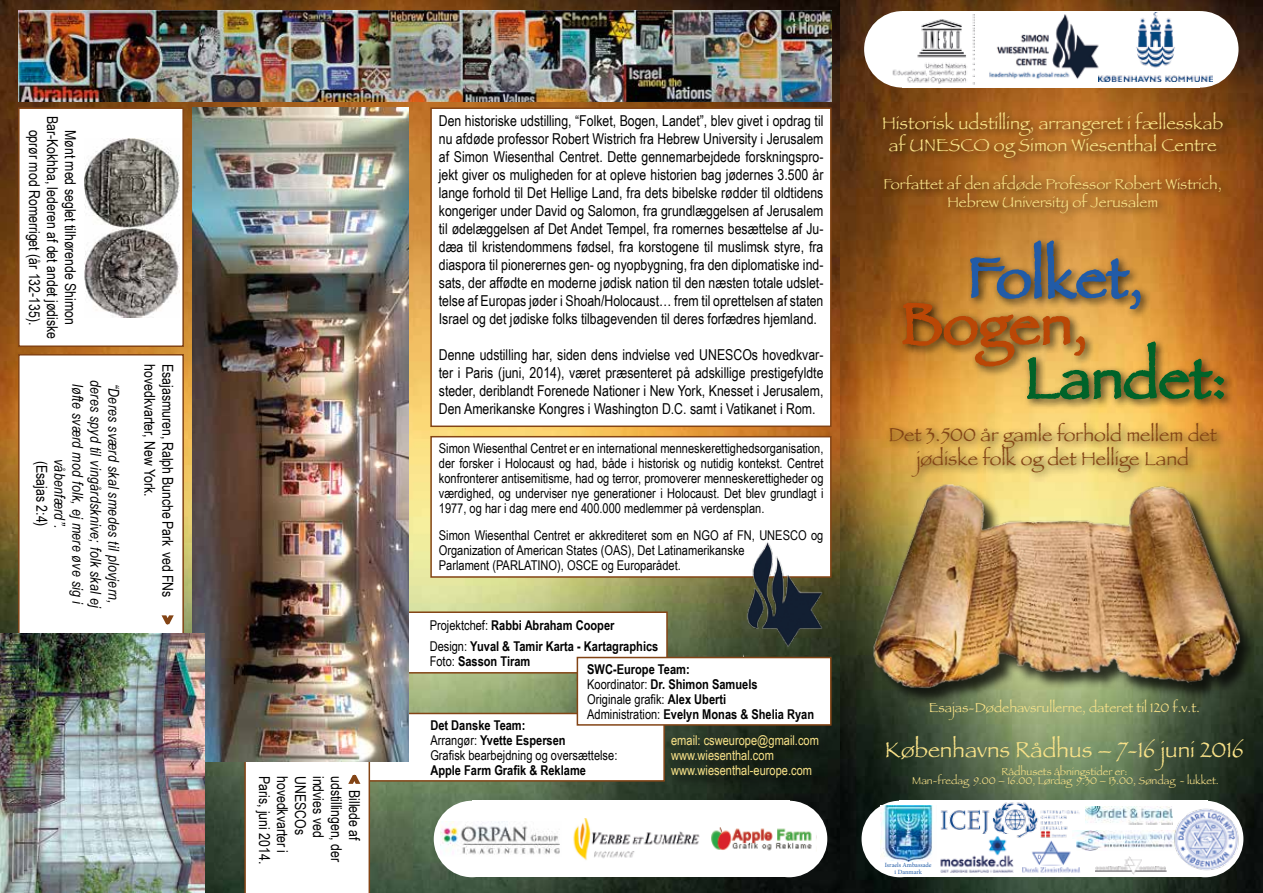
<style>
.page{position:relative;width:1263px;height:893px;background:#fff}
.page>*{position:absolute;margin:0;border:0;box-sizing:border-box;transform-origin:0 0}
.t1{font:58.5px "Papyrus";color:#215ba7}
.t2{font:58.5px "Papyrus";color:#006329}
.t3{font:58.5px "Papyrus";color:#ba4706}
.t4{font:22.5px "Papyrus";color:#f9e288}
.t5{font:19.5px/24px "Papyrus";color:#834415;text-align:center}
.t6{font:18px/21.6px "Papyrus";color:#f9e288;text-align:center}
.t7{font:15px/18px "Arial Narrow";color:#000;text-align:justify}
.t8{font:italic 15px/18px "Arial Narrow";letter-spacing:.02em;color:#000}
.t9{font:15px/18px "Papyrus";color:#f9e288;text-align:center}
.t10{font:13.5px/15px "Arial Narrow";color:#000}
.t11{font:700 13.5px/15px "Arial Narrow";color:#000}
.t12{font:13.5px/15px "Arial Narrow";color:#f9e288}
.t13{font:13.5px "Papyrus";color:#f9e288}
.t14{font:10.5px/9px "Papyrus";color:#f9e288;text-align:center}
.t15{font:6.3px/6.3px "Minion Pro";letter-spacing:-.005em;color:#215ba7;text-align:center}
.s1{color:#834415}
.s2{font-weight:400}
.s3{font-weight:700}
</style>
<div class="page">
<img style="left:0;top:0;width:1263px;height:893px">
<div style="left:18px;top:354px;width:166px;height:320px;background:#fff;border:2px solid #834415"></div>
<div style="left:18px;top:107px;width:166px;height:240px;background:#fff;border:2px solid #834415"></div>
<div style="left:472px;top:801px;width:317px;height:76px;background:#fff"></div>
<div style="left:434px;top:801px;width:76px;height:76px;background:#fff;border-radius:50%"></div>
<div style="left:751px;top:801px;width:76px;height:76px;background:#fff;border-radius:50%"></div>
<div style="left:430px;top:436px;width:401px;height:142px;background:#fff;border:2px solid #834415"></div>
<div style="left:430px;top:107px;width:401px;height:320px;background:#fff;border:2px solid #834415"></div>
<div style="left:874px;top:486px;width:383px;height:219px;background:#000;opacity:.75"></div>
<img style="left:860px;top:478px;width:390px;height:225px">
<img style="left:18px;top:11px;width:813px;height:91px">
<img style="left:84px;top:139px;width:95px;height:179px">
<svg style="left:161px;top:615px;width:13px;height:10px"></svg>
<div style="left:879px;top:108px;width:356px;height:379px;background:#000;opacity:.75"></div>
<img style="left:901px;top:161px;width:324px;height:373px">
<div style="left:392px;top:611px;width:276px;height:63px;background:#fff;border:2px solid #834415"></div>
<div style="left:670px;top:733px;width:162px;height:58px;background:#000;opacity:.75"></div>
<img style="left:441px;top:822px;width:119px;height:33px">
<img style="left:573px;top:818px;width:127px;height:42px">
<div style="left:331px;top:713px;width:334px;height:69px;background:#fff;border:2px solid #834415"></div>
<img style="left:744px;top:542px;width:83px;height:115px">
<div style="left:902px;top:11px;width:298px;height:77px;background:#fff"></div>
<div style="left:864px;top:11px;width:77px;height:77px;background:#fff;border-radius:50%"></div>
<div style="left:1162px;top:11px;width:76px;height:77px;background:#fff;border-radius:50%"></div>
<img style="left:891px;top:14px;width:85px;height:75px">
<img style="left:989px;top:14px;width:114px;height:68px">
<div style="left:577px;top:657px;width:254px;height:69px;background:#fff;border:2px solid #834415"></div>
<div style="left:900px;top:801px;width:308px;height:76px;background:#fff"></div>
<div style="left:861px;top:801px;width:77px;height:76px;background:#fff;border-radius:50%"></div>
<div style="left:1167px;top:801px;width:76px;height:76px;background:#fff;border-radius:50%"></div>
<img style="left:193px;top:107px;width:216px;height:654px">
<svg style="left:244px;top:731px;width:126px;height:162px"></svg>
<img style="left:0;top:634px;width:205px;height:259px">
<img style="left:880px;top:805px;width:53px;height:57px">
<img style="left:1098px;top:12px;width:115px;height:69px">
<img style="left:711px;top:827px;width:106px;height:24px">
<img style="left:1086px;top:806px;width:84px;height:19px">
<img style="left:939px;top:796px;width:147px;height:42px">
<img style="left:939px;top:834px;width:74px;height:39px">
<img style="left:1072px;top:831px;width:98px;height:20px">
<img style="left:1032px;top:840px;width:43px;height:26px">
<img style="left:1022px;top:867px;width:58px;height:6px">
<img style="left:1095px;top:857px;width:71px;height:18px">
<img style="left:1170px;top:803px;width:76px;height:70px">
<p class="t7" style="left:80px;top:116px;width:225px;text-align:center;rotate:90deg">Mønt med seglet tilhørende Shimon<br>Bar-Kokhba, lederen af det andet jødiske oprør mod Romerriget (år 132-135).</p>
<p class="t8" style="left:123px;top:380px;width:231px;rotate:90deg">“Deres sværd skal smedes til plovjern, deres spyd til vingårdsknive; folk skal ej løfte sværd mod folk, ej mere øve sig i</p>
<p class="t7" style="left:51px;top:461px;width:67px;rotate:90deg">(Esajas 2:4)</p>
<p class="t8" style="left:69px;top:459px;width:71px;rotate:90deg">våbenfærd”.</p>
<p class="t7" style="left:177px;top:364px;width:235px;rotate:90deg">Esajasmuren, Ralph Bunche Park ved FNs hovedkvarter, New York.</p>
<p class="t7" style="left:364px;top:776px;width:67px;rotate:90deg"><span class="s1">&lt;</span> Billede af</p>
<p class="t7" style="left:274px;top:776px;width:90px;rotate:90deg">Paris, juni 2014.</p>
<p class="t7" style="left:292px;top:776px;width:79px;rotate:90deg">hovedkvarter i</p>
<p class="t7" style="left:310px;top:776px;width:60px;rotate:90deg">UNESCOs</p>
<p class="t7" style="left:328px;top:776px;width:63px;rotate:90deg">indvies ved</p>
<p class="t7" style="left:346px;top:776px;width:88px;rotate:90deg">udstillingen, der</p>
<p class="t7" style="left:439px;top:111px;width:386px">Den historiske udstilling, “Folket, Bogen, Landet”, blev givet i opdrag til nu afdøde professor Robert Wistrich fra Hebrew University i Jerusalem af Simon Wiesenthal Centret. Dette gennemarbejdede forskningspro&shy;jekt giver os muligheden for at opleve historien bag jødernes 3.500 år lange forhold til Det Hellige Land, fra dets bibelske rødder til oldtidens kongeriger under David og Salomon, fra grundlæggelsen af Jerusalem til ødelæggelsen af Det Andet Tempel, fra romernes besættelse af Ju&shy;dæa til kristendommens fødsel, fra korstogene til muslimsk styre, fra diaspora til pionerernes gen- og nyopbygning, fra den diplomatiske ind&shy;sats, der affødte en moderne jødisk nation til den næsten totale udslet&shy;telse af Europas jøder i Shoah/Holocaust… frem til oprettelsen af staten Israel og det jødiske folks tilbagevenden til deres forfædres hjemland.</p>
<p class="t7" style="left:439px;top:345px;width:386px">Denne udstilling har, siden dens indvielse ved UNESCOs hovedkvar&shy;ter i Paris (juni, 2014), været præsenteret på adskillige prestigefyldte steder, deriblandt Forenede Nationer i New York, Knesset i Jerusalem, Den Amerikanske Kongres i Washington D.C. samt i Vatikanet i Rom.</p>
<p class="t10" style="left:439px;top:440px;width:386px;text-align:justify">Simon Wiesenthal Centret er en international menneskerettighedsorganisation, der forsker i Holocaust og had, både i historisk og nutidig kontekst. Centret konfronterer antisemitisme, had og terror, promoverer menneskerettigheder og værdighed, og underviser nye generationer i Holocaust. Det blev grundlagt i 1977, og har i dag mere end 400.000 medlemmer på verdensplan.</p>
<p class="t10" style="left:439px;top:527px;width:386px">Simon Wiesenthal Centret er akkrediteret som en NGO af FN, UNESCO og<br>Organization of American States (OAS), Det Latinamerikanske<br>Parlament (PARLATINO), OSCE og Europarådet.</p>
<p class="t11" style="left:430px;top:614px;width:230px;line-height:21px"><span class="s2">Projektchef:</span> Rabbi Abraham Cooper<br><span class="s2">Design:</span> Yuval &amp; Tamir Karta - Kartagraphics</p>
<p class="t11" style="left:430px;top:653px;width:102px"><span class="s2">Foto:</span> Sasson Tiram</p>
<p class="t11" style="left:587px;top:661px;width:229px">SWC-Europe Team:<br><span class="s2">Koordinator:</span> Dr. Shimon Samuels<br><span class="s2">Originale grafik:</span> Alex Uberti<br><span class="s2">Administration:</span> Evelyn Monas &amp; Shelia Ryan</p>
<p class="t10" style="left:430px;top:717px;width:189px"><span class="s3">Det Danske Team:<br></span>Arrangør: <span class="s3">Yvette Espersen<br></span>Grafisk bearbejdning og oversættelse:</p>
<p class="t11" style="left:430px;top:762px;width:157px">Apple Farm Grafik &amp; Reklame</p>
<p class="t12" style="left:671px;top:732px;width:149px">email: csweurope@gmail.com www.wiesenthal.com www.wiesenthal-europe.com</p>
<p class="t6" style="left:882px;top:112px;width:343px">Historisk udstilling, arrangeret i fællesskab af UNESCO og Simon Wiesenthal Centre</p>
<p class="t9" style="left:883px;top:174px;width:340px">Forfattet af den afdøde Professor Robert Wistrich,<br>Hebrew University of Jerusalem</p>
<h1 class="t1" style="left:967px;top:242px;width:178px">Folket,</h1>
<h1 class="t3" style="left:901px;top:289px;width:189px">Bogen,</h1>
<h1 class="t2" style="left:1024px;top:343px;width:204px">Landet:</h1>
<h3 class="t5" style="left:888px;top:422px;width:330px">Det 3.500 år gamle forhold mellem det jødiske folk og det Hellige Land</h3>
<p class="t13" style="left:929px;top:699px;width:273px">Esajas-Dødehavsrullerne, dateret til 120 f.v.t.</p>
<h2 class="t4" style="left:885px;top:736px;width:360px">Københavns Rådhus – 7-16 juni 2016</h2>
<p class="t14" style="left:912px;top:767px;width:308px">Rådhusets åbningstider er:<br>Man-fredag 9.00 – 16.00, Lørdag 9.30 – 13.00, Søndag - lukket.</p>
<p class="t15" style="left:885px;top:862px;width:48px">Israels Ambassade i Danmark</p>
</div>
